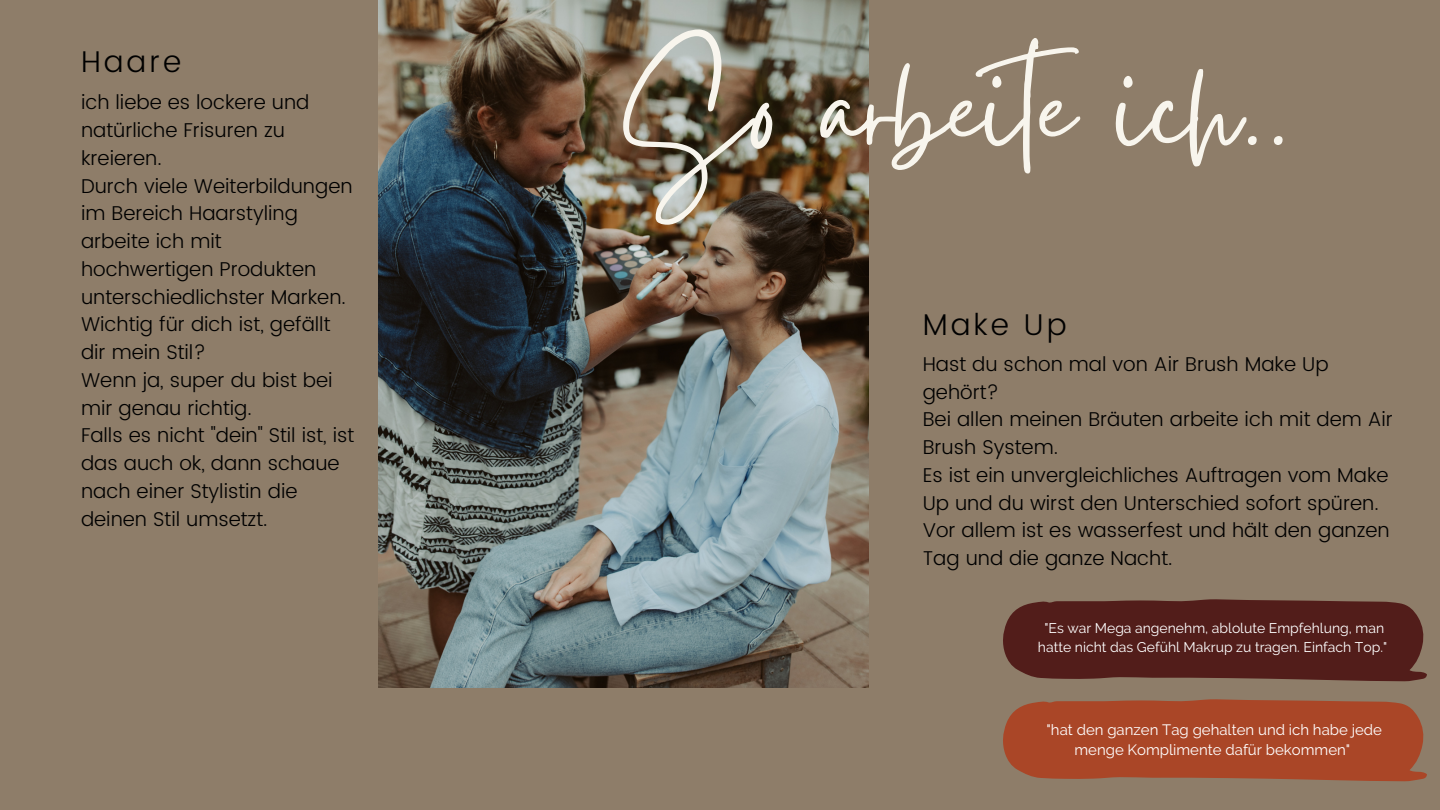
<style>
.page{position:relative;width:1440px;height:810px;background:#8e7d69}
.page>*{position:absolute;margin:0;border:0;box-sizing:border-box;transform-origin:0 0}
.t1{font:160px "Gistesy";color:#f8f5ed}
.t2{font:300 30px "Poppins";letter-spacing:.1em;color:#000}
.t3{font:300 20px/27.8px "Poppins";color:#000}
.t4{font:15px/20.2px "Raleway";color:#fff;text-align:center}
.t5{font:14px/19.5px "Raleway";color:#fff;text-align:center}
</style>
<div class="page">
<img style="left:378px;top:0;width:490px;height:688px">
<svg style="left:1003px;top:599px;width:424px;height:82px;background:#572520"></svg>
<svg style="left:1003px;top:699px;width:424px;height:82px;background:#a74a2c"></svg>
<p class="t2" style="left:81px;top:44px;width:102px">Haare</p>
<p class="t3" style="left:81px;top:89px;width:230px">ich liebe es lockere und natürliche Frisuren zu kreieren.</p>
<p class="t3" style="left:81px;top:172px;width:273px">Durch viele Weiterbildungen im Bereich Haarstyling arbeite ich mit hochwertigen Produkten unterschiedlichster Marken.</p>
<p class="t3" style="left:81px;top:311px;width:251px">Wichtig für dich ist, gefällt dir mein Stil?</p>
<p class="t3" style="left:81px;top:366px;width:253px">Wenn ja, super du bist bei mir genau richtig.</p>
<p class="t3" style="left:81px;top:422px;width:275px">Falls es nicht "dein" Stil ist, ist das auch ok, dann schaue nach einer Stylistin die deinen Stil umsetzt.</p>
<p class="t1" style="left:623px;top:-3px;width:669px">So arbeite ich..</p>
<p class="t2" style="left:923px;top:307px;width:145px">Make Up</p>
<p class="t3" style="left:923px;top:350px;width:407px">Hast du schon mal von Air Brush Make Up gehört?</p>
<p class="t3" style="left:923px;top:406px;width:472px">Bei allen meinen Bräuten arbeite ich mit dem Air<br>Brush System.</p>
<p class="t3" style="left:923px;top:461px;width:468px">Es ist ein unvergleichliches Auftragen vom Make<br>Up und du wirst den Unterschied sofort spüren.</p>
<p class="t3" style="left:923px;top:517px;width:469px">Vor allem ist es wasserfest und hält den ganzen<br>Tag und die ganze Nacht.</p>
<p class="t5" style="left:1038px;top:618px;width:351px">"Es war Mega angenehm, ablolute Empfehlung, man hatte nicht das Gefühl Makrup zu tragen. Einfach Top."</p>
<p class="t4" style="left:1047px;top:720px;width:337px">"hat den ganzen Tag gehalten und ich habe jede menge Komplimente dafür bekommen"</p>
</div>
